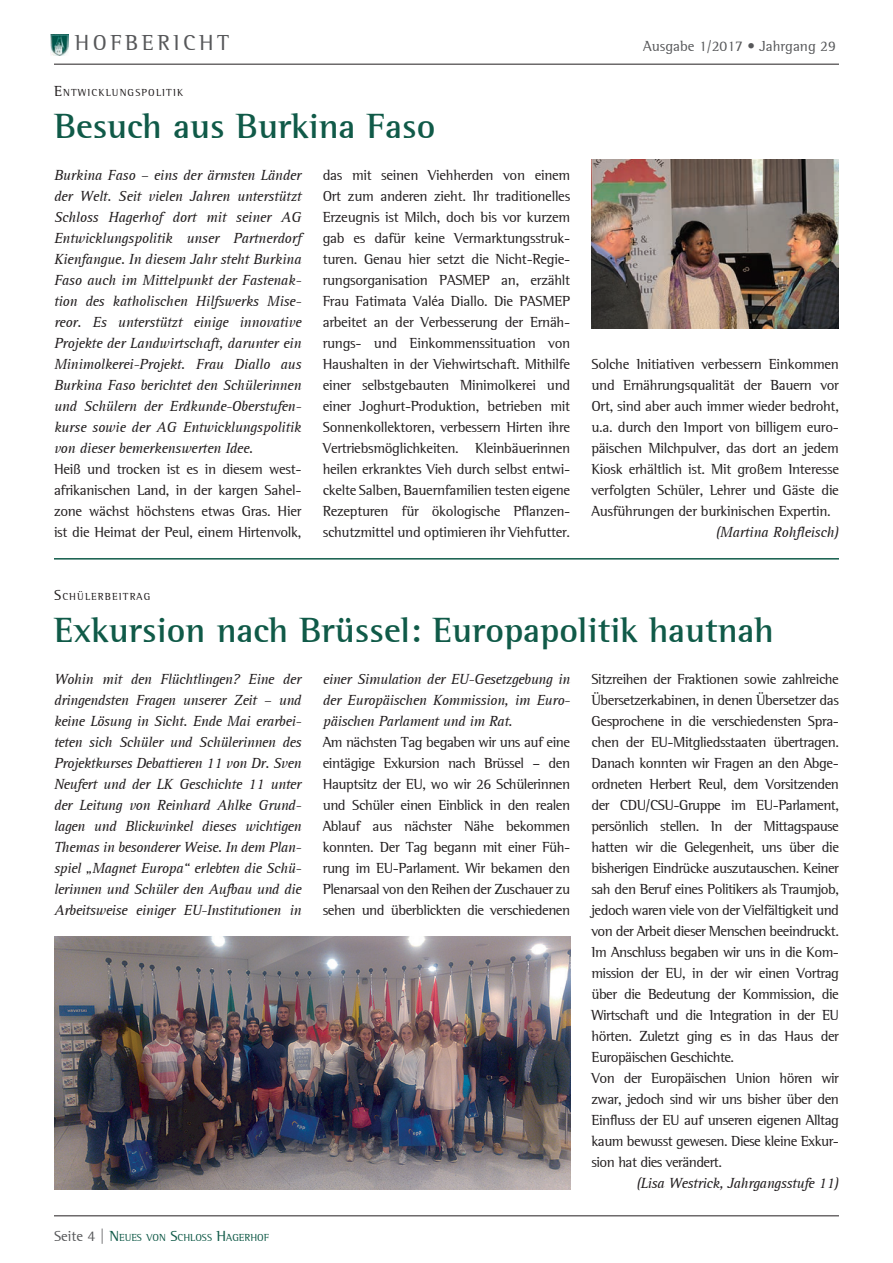
<style>
.page{position:relative;width:893px;height:1263px;background:#fff}
.page>*{position:absolute;margin:0;border:0;box-sizing:border-box;transform-origin:0 0}
.t1{font:700 36px "AT Rotis Semi Serif";color:#105a48}
.t2{font:22.35px "AT Rotis Semi Serif";letter-spacing:.16em;color:#57585a}
.t3{font:15px/21px "AT Rotis Semi Serif";letter-spacing:-.035em;color:#231f20;text-align:justify}
.t4{font:italic 15px/21px "AT Rotis Serif";letter-spacing:-.03em;color:#231f20;text-align:justify}
.t5{font:15px "AT Rotis Semi Serif";color:#57585a}
.t6{font:10.5px "AT Rotis Semi Serif";letter-spacing:.105em;color:#231f20}
.t7{font:10.5px "AT Rotis Semi Serif";color:#105a48}
.s1{font-size:15px}
.s2{font-size:15px;color:#57585a}
</style>
<div class="page">
<hr style="left:54px;top:64px;width:785px;height:1px;background:#231f20">
<hr style="left:54px;top:1215px;width:785px;height:1px;background:#231f20">
<img style="left:51px;top:35px;width:17px;height:20px">
<hr style="left:54px;top:558px;width:785px;height:2px;background:#105a48">
<img style="left:591px;top:159px;width:248px;height:169px">
<img style="left:54px;top:936px;width:516px;height:253px">
<h2 class="t2" style="left:75px;top:30px;width:156px">HOFBERICHT</h2>
<p class="t5" style="left:643px;top:38px;width:194px">Ausgabe 1/2017 • Jahrgang 29</p>
<p class="t6" style="left:54px;top:86px;width:131px"><span class="s1">E</span>NTWICKLUNGSPOLITIK</p>
<h1 class="t1" style="left:54px;top:104px;width:383px">Besuch aus Burkina Faso</h1>
<p class="t4" style="left:54px;top:165px;width:249px">Burkina Faso – eins der ärmsten Länder der Welt. Seit vielen Jahren unterstützt Schloss Hagerhof dort mit seiner AG Entwicklungspolitik unser Partnerdorf Kienfangue. In diesem Jahr steht Burkina Faso auch im Mittelpunkt der Fastenak&shy;tion des katholischen Hilfswerks Mise&shy;reor. Es unterstützt einige innovative Projekte der Landwirtschaft, darunter ein Minimolkerei-Projekt. Frau Diallo aus Burkina Faso berichtet den Schülerinnen und Schülern der Erdkunde-Oberstufen&shy;kurse sowie der AG Entwicklungspolitik von dieser bemerkenswerten Idee.</p>
<p class="t3" style="left:54px;top:458px;width:249px">Heiß und trocken ist es in diesem west&shy;afrikanischen Land, in der kargen Sahel&shy;zone wächst höchstens etwas Gras. Hier ist die Heimat der Peul, einem Hirtenvolk,</p>
<p class="t3" style="left:323px;top:164px;width:249px">das mit seinen Viehherden von einem Ort zum anderen zieht. Ihr traditionelles Erzeugnis ist Milch, doch bis vor kurzem gab es dafür keine Vermarktungsstruk&shy;turen. Genau hier setzt die Nicht-Regie&shy;rungsorganisation PASMEP an, erzählt Frau Fatimata Valéa Diallo. Die PASMEP arbeitet an der Verbesserung der Ernäh&shy;rungs- und Einkommenssituation von Haushalten in der Viehwirtschaft. Mithilfe einer selbstgebauten Minimolkerei und einer Joghurt-Produktion, betrieben mit Sonnenkollektoren, verbessern Hirten ihre Vertriebsmöglichkeiten. Kleinbäuerinnen heilen erkranktes Vieh durch selbst entwi&shy;ckelte Salben, Bauernfamilien testen eigene Rezepturen für ökologische Pflanzen&shy;schutzmittel und optimieren ihr Viehfutter.</p>
<p class="t3" style="left:591px;top:353px;width:249px">Solche Initiativen verbessern Einkommen und Ernährungsqualität der Bauern vor Ort, sind aber auch immer wieder bedroht, u.a. durch den Import von billigem euro&shy;päischen Milchpulver, das dort an jedem Kiosk erhältlich ist. Mit großem Interesse verfolgten Schüler, Lehrer und Gäste die Ausführungen der burkinischen Expertin.</p>
<p class="t4" style="left:715px;top:522px;width:125px">(Martina Rohfleisch)</p>
<p class="t6" style="left:54px;top:590px;width:98px"><span class="s1">S</span>CHÜLERBEITRAG</p>
<h1 class="t1" style="left:54px;top:608px;width:721px">Exkursion nach Brüssel: Europapolitik hautnah</h1>
<p class="t4" style="left:54px;top:669px;width:249px">Wohin mit den Flüchtlingen? Eine der dringendsten Fragen unserer Zeit – und keine Lösung in Sicht. Ende Mai erarbei&shy;teten sich Schüler und Schülerinnen des Projektkurses Debattieren 11 von Dr. Sven Neufert und der LK Geschichte 11 unter der Leitung von Reinhard Ahlke Grund&shy;lagen und Blickwinkel dieses wichtigen Themas in besonderer Weise. In dem Plan&shy;spiel „Magnet Europa“ erlebten die Schü&shy;lerinnen und Schüler den Aufbau und die Arbeitsweise einiger EU-Institutionen in</p>
<p class="t4" style="left:323px;top:669px;width:249px">einer Simulation der EU-Gesetzgebung in der Europäischen Kommission, im Euro&shy;päischen Parlament und im Rat.</p>
<p class="t3" style="left:591px;top:668px;width:249px;text-align:left">Sitzreihen der Fraktionen sowie zahlreiche Übersetzerkabinen, in denen Übersetzer das Gesprochene in die verschiedensten Spra&shy;chen der EU-Mitgliedsstaaten übertragen.<br>Danach konnten wir Fragen an den Abge&shy;ordneten Herbert Reul, dem Vorsitzenden der CDU/CSU-Gruppe im EU-Parlament, persönlich stellen. In der Mittagspause hatten wir die Gelegenheit, uns über die bisherigen Eindrücke auszutauschen. Keiner sah den Beruf eines Politikers als Traumjob, jedoch waren viele von der Vielfältigkeit und von der Arbeit dieser Menschen beeindruckt.<br>Im Anschluss begaben wir uns in die Kom&shy;mission der EU, in der wir einen Vortrag über die Bedeutung der Kommission, die Wirtschaft und die Integration in der EU hörten. Zuletzt ging es in das Haus der Europäischen Geschichte.<br>Von der Europäischen Union hören wir zwar, jedoch sind wir uns bisher über den Einfluss der EU auf unseren eigenen Alltag kaum bewusst gewesen. Diese kleine Exkur&shy;sion hat dies verändert.</p>
<p class="t4" style="left:636px;top:1173px;width:204px">(Lisa Westrick, Jahrgangsstufe 11)</p>
<p class="t3" style="left:323px;top:731px;width:249px">Am nächsten Tag begaben wir uns auf eine eintägige Exkursion nach Brüssel – den Hauptsitz der EU, wo wir 26 Schülerinnen und Schüler einen Einblick in den realen Ablauf aus nächster Nähe bekommen konnten. Der Tag begann mit einer Füh&shy;rung im EU-Parlament. Wir bekamen den Plenarsaal von den Reihen der Zuschauer zu sehen und überblickten die verschiedenen</p>
<p class="t7" style="left:54px;top:1231px;width:217px"><span class="s2">Seite 4 |</span> <span class="s1">N</span>EUES VON <span class="s1">S</span>CHLOSS <span class="s1">H</span>AGERHOF</p>
</div>
